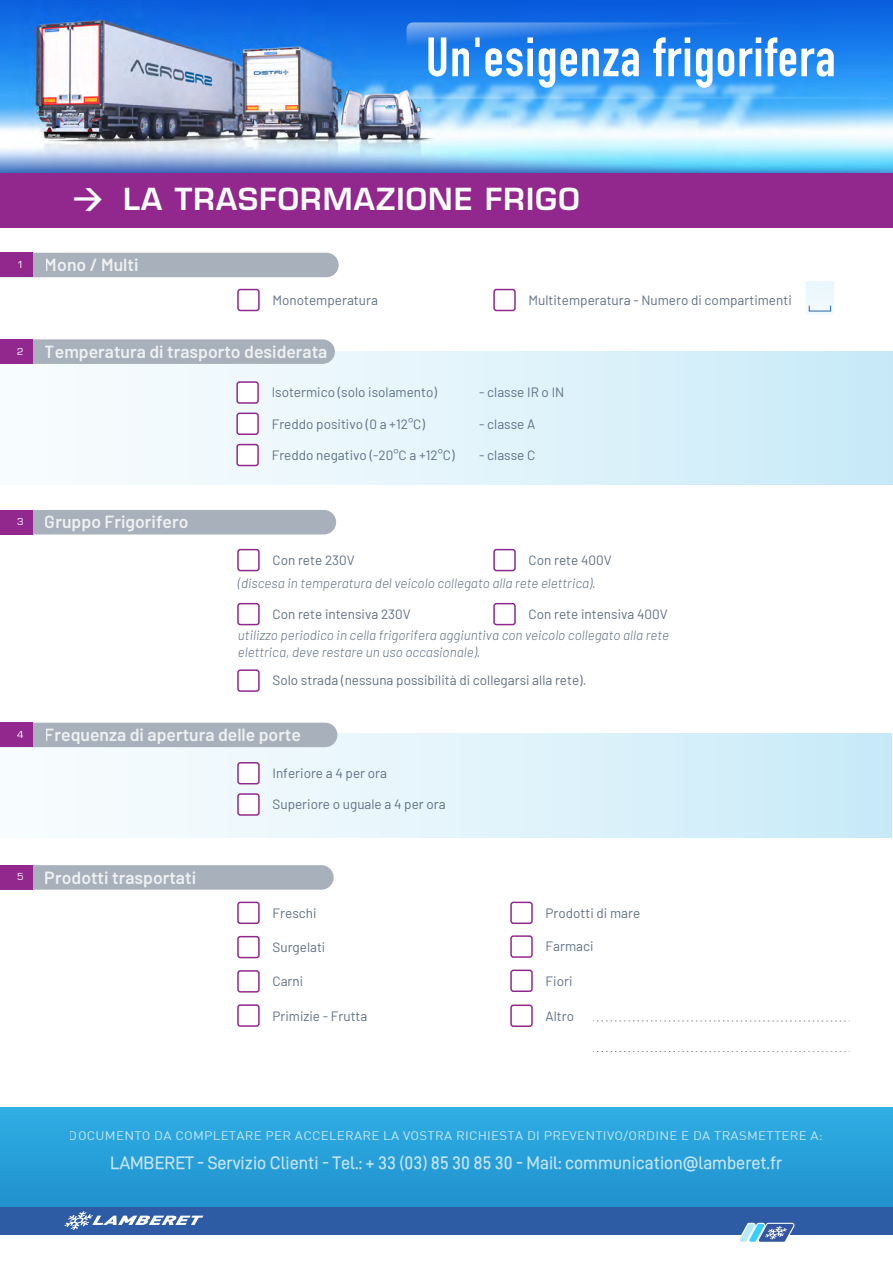
<style>
.page{position:relative;width:893px;height:1263px;background:#fff}
.page>*{position:absolute;margin:0;border:0;box-sizing:border-box;transform-origin:0 0}
.t1{font:54.45px "DIN Engschrift";letter-spacing:.02em;color:#fff}
.t2{font:600 29.7px "Eurostile";letter-spacing:.04em;color:#fff}
.t3{font:18px "D DIN PRO Medium";color:#fff}
.t4{font:600 17.55px "Barlow";color:#fff}
.t5{font:13.5px/28.3px "Barlow";color:#5f7085}
.t6{font:italic 300 13.5px/22.5px "Barlow";color:#5f7085}
.t7{font:12.15px "DIN";letter-spacing:.02em;color:#fff;scale:1.09 1}
.t8{font:10.5px "Eurostile";color:#fff}
.s1{font-family:"DIN";font-weight:700}
.s2{font-weight:400;font-style:normal}
.s3{font-weight:300;font-style:italic}
</style>
<div class="page">
<div style="left:0;top:1205px;width:893px;height:29px;background:#2d5ca4"></div>
<svg style="left:64px;top:1211px;width:139px;height:19px"></svg>
<svg style="left:739px;top:1222px;width:56px;height:20px"></svg>
<div style="left:0;top:1108px;width:893px;height:98px;background:linear-gradient(to bottom,#2faee4,#2191ce)"></div>
<div style="left:32px;top:253px;width:307px;height:24px;background:#a8b0bb"></div>
<div style="left:0;top:352px;width:893px;height:132px;background:linear-gradient(to right,#fcfdfe,#caebf8)"></div>
<div style="left:32px;top:510px;width:304px;height:24px;background:#a8b0bb"></div>
<div style="left:32px;top:339px;width:303px;height:25px;background:#a8b0bb"></div>
<div style="left:0;top:734px;width:892px;height:104px;background:linear-gradient(to right,#fcfdfe,#caebf8)"></div>
<img style="left:0;top:0;width:893px;height:173px">
<div style="left:0;top:173px;width:893px;height:55px;background:#92278e"></div>
<svg style="left:406px;top:22px;width:482px;height:77px"></svg>
<svg style="left:593px;top:1021px;width:257px;height:1px"></svg>
<svg style="left:593px;top:1051px;width:257px;height:1px"></svg>
<div style="left:238px;top:763px;width:21px;height:21px;background:#fff;border-radius:2px"></div>
<div style="left:237px;top:762px;width:23px;height:22px;border:2px solid #92278e;border-radius:2px"></div>
<div style="left:238px;top:794px;width:21px;height:21px;background:#fff;border-radius:2px"></div>
<div style="left:237px;top:793px;width:23px;height:23px;border:2px solid #92278e;border-radius:2px"></div>
<div style="left:237px;top:1004px;width:23px;height:23px;border:2px solid #92278e;border-radius:2px"></div>
<div style="left:237px;top:902px;width:23px;height:22px;border:2px solid #92278e;border-radius:2px"></div>
<div style="left:237px;top:936px;width:23px;height:22px;border:2px solid #92278e;border-radius:2px"></div>
<div style="left:237px;top:970px;width:23px;height:22px;border:2px solid #92278e;border-radius:2px"></div>
<div style="left:510px;top:969px;width:23px;height:23px;border:2px solid #92278e;border-radius:2px"></div>
<div style="left:510px;top:1004px;width:23px;height:23px;border:2px solid #92278e;border-radius:2px"></div>
<div style="left:510px;top:902px;width:23px;height:22px;border:2px solid #92278e;border-radius:2px"></div>
<div style="left:510px;top:935px;width:23px;height:23px;border:2px solid #92278e;border-radius:2px"></div>
<div style="left:237px;top:289px;width:23px;height:22px;border:2px solid #92278e;border-radius:2px"></div>
<div style="left:493px;top:289px;width:23px;height:22px;border:2px solid #92278e;border-radius:2px"></div>
<div style="left:237px;top:549px;width:23px;height:22px;border:2px solid #92278e;border-radius:2px"></div>
<div style="left:493px;top:549px;width:23px;height:22px;border:2px solid #92278e;border-radius:2px"></div>
<div style="left:237px;top:603px;width:23px;height:22px;border:2px solid #92278e;border-radius:2px"></div>
<div style="left:237px;top:669px;width:23px;height:23px;border:2px solid #92278e;border-radius:2px"></div>
<div style="left:493px;top:603px;width:23px;height:22px;border:2px solid #92278e;border-radius:2px"></div>
<div style="left:32px;top:723px;width:305px;height:24px;background:#a8b0bb"></div>
<div style="left:0;top:253px;width:32px;height:24px;background:#92278e"></div>
<div style="left:0;top:510px;width:32px;height:24px;background:#92278e"></div>
<div style="left:0;top:723px;width:32px;height:24px;background:#92278e"></div>
<div style="left:0;top:339px;width:32px;height:25px;background:#92278e"></div>
<div style="left:237px;top:382px;width:21px;height:21px;background:#fff;border-radius:2px"></div>
<div style="left:236px;top:381px;width:23px;height:23px;border:2px solid #92278e;border-radius:2px"></div>
<div style="left:237px;top:413px;width:21px;height:21px;background:#fff;border-radius:2px"></div>
<div style="left:236px;top:413px;width:23px;height:22px;border:2px solid #92278e;border-radius:2px"></div>
<div style="left:237px;top:445px;width:21px;height:20px;background:#fff;border-radius:2px"></div>
<div style="left:236px;top:444px;width:23px;height:22px;border:2px solid #92278e;border-radius:2px"></div>
<svg style="left:806px;top:281px;width:28px;height:34px"></svg>
<svg style="left:32px;top:865px;width:302px;height:25px"></svg>
<div style="left:0;top:865px;width:32px;height:25px;background:#92278e"></div>
<p class="t1" style="left:426px;top:25px;width:411px">Un'esigenza frigorifera</p>
<p class="t2" style="left:73px;top:180px;width:508px"><span class="s1">&gt;</span> LA TRASFORMAZIONE FRIGO</p>
<p class="t8" style="left:17px;top:259px;width:8px">1</p>
<p class="t4" style="left:45px;top:252px;width:95px">Mono / Multi</p>
<p class="t5" style="left:273px;top:285px;width:107px">Monotemperatura</p>
<p class="t5" style="left:529px;top:285px;width:265px">Multitemperatura - Numero di compartimenti</p>
<p class="t8" style="left:17px;top:346px;width:8px">2</p>
<p class="t4" style="left:45px;top:339px;width:284px">Temperatura di trasporto desiderata</p>
<p class="t5" style="left:272px;top:377px;width:167px">Isotermico (solo isolamento)</p>
<p class="t5" style="left:479px;top:377px;width:87px">- classe IR o IN</p>
<p class="t5" style="left:272px;top:408px;width:155px">Freddo positivo (0 a +12°C)</p>
<p class="t5" style="left:479px;top:408px;width:58px">- classe A</p>
<p class="t5" style="left:272px;top:440px;width:184px">Freddo negativo (-20°C a +12°C)</p>
<p class="t5" style="left:479px;top:440px;width:58px">- classe C</p>
<p class="t8" style="left:17px;top:516px;width:8px">3</p>
<p class="t4" style="left:45px;top:509px;width:145px">Gruppo Frigorifero</p>
<p class="t6" style="left:238px;top:548px;width:359px;text-indent:35px"><span class="s2">Con rete 230V<br></span>(discesa in temperatura del veicolo collegato alla rete elettrica).</p>
<p class="t5" style="left:529px;top:545px;width:85px">Con rete 400V</p>
<p class="t6" style="left:238px;top:603px;width:433px;line-height:20.5px;text-indent:35px"><span class="s2">Con rete intensiva 230V<br></span>utilizzo periodico in cella frigorifera aggiuntiva con veicolo collegato alla rete</p>
<p class="t5" style="left:273px;top:637px;width:315px;text-indent:-35px"><span class="s3">elettrica, deve restare un uso occasionale).<br></span>Solo strada (nessuna possibilità di collegarsi alla rete).</p>
<p class="t5" style="left:529px;top:599px;width:141px">Con rete intensiva 400V</p>
<p class="t8" style="left:17px;top:729px;width:8px">4</p>
<p class="t4" style="left:45px;top:721px;width:258px">Frequenza di apertura delle porte</p>
<p class="t5" style="left:273px;top:758px;width:116px">Inferiore a 4 per ora</p>
<p class="t5" style="left:273px;top:789px;width:175px">Superiore o uguale a 4 per ora</p>
<p class="t8" style="left:17px;top:871px;width:8px">5</p>
<p class="t4" style="left:45px;top:864px;width:153px">Prodotti trasportati</p>
<p class="t5" style="left:273px;top:897px;width:46px">Freschi</p>
<p class="t5" style="left:273px;top:932px;width:54px">Surgelati</p>
<p class="t5" style="left:273px;top:966px;width:32px">Carni</p>
<p class="t5" style="left:273px;top:1001px;width:96px">Primizie - Frutta</p>
<p class="t5" style="left:546px;top:897px;width:96px">Prodotti di mare</p>
<p class="t5" style="left:546px;top:931px;width:50px">Farmaci</p>
<p class="t5" style="left:546px;top:965px;width:28px">Fiori</p>
<p class="t5" style="left:546px;top:1000px;width:30px">Altro</p>
<p class="t7" style="left:69px;top:1128px;width:693px">DOCUMENTO DA COMPLETARE PER ACCELERARE LA VOSTRA RICHIESTA DI PREVENTIVO/ORDINE E DA TRASMETTERE A:</p>
<h3 class="t3" style="left:110px;top:1153px;width:673px">LAMBERET - Servizio Clienti - Tel.: + 33 (03) 85 30 85 30 - Mail: communication@lamberet.fr</h3>
</div>
